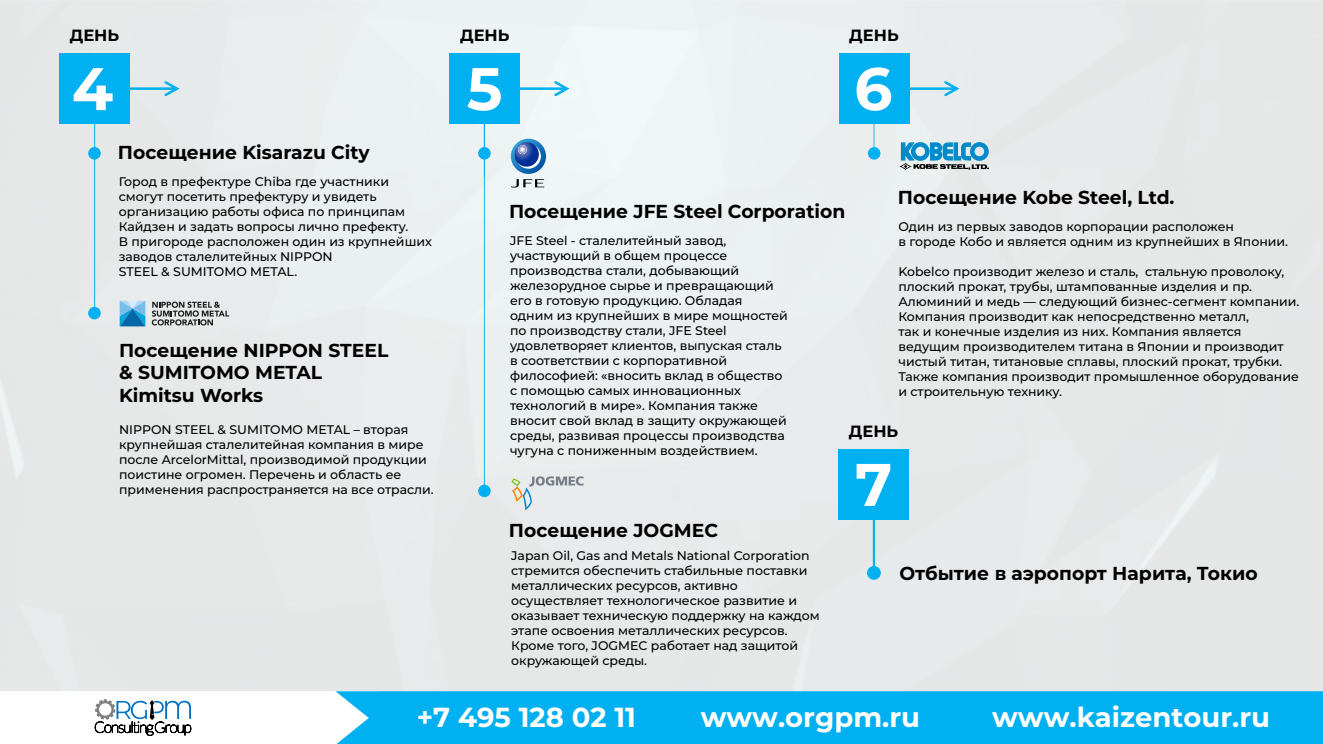
<style>
.page{position:relative;width:1323px;height:744px;background:#fff}
.page>*{position:absolute;margin:0;border:0;box-sizing:border-box;transform-origin:0 0}
.t1{font:700 60px "Montserrat";color:#fff}
.t2{font:700 27.5px "Montserrat";color:#fff}
.t3{font:700 18.75px/22.5px "Montserrat";color:#000}
.t4{font:700 16.25px "Montserrat";color:#000}
.t5{font:500 12.5px/15px "Montserrat";color:#000}
</style>
<div class="page">
<div style="left:0;top:0;width:1322px;height:744px;background:#e7eaea"></div>
<div style="left:59px;top:53px;width:71px;height:71px;background:#00b0f0"></div>
<div style="left:449px;top:53px;width:71px;height:71px;background:#00b0f0"></div>
<div style="left:839px;top:53px;width:70px;height:71px;background:#00b0f0"></div>
<div style="left:88px;top:307px;width:13px;height:12px;background:#00b0f0;border-radius:50%"></div>
<svg style="left:868px;top:124px;width:12px;height:36px"></svg>
<svg style="left:130px;top:81px;width:49px;height:15px"></svg>
<svg style="left:520px;top:81px;width:49px;height:15px"></svg>
<svg style="left:909px;top:81px;width:50px;height:15px"></svg>
<svg style="left:88px;top:124px;width:13px;height:189px"></svg>
<svg style="left:478px;top:124px;width:12px;height:373px"></svg>
<div style="left:838px;top:449px;width:71px;height:71px;background:#00b0f0"></div>
<svg style="left:867px;top:520px;width:14px;height:60px"></svg>
<div style="left:0;top:691px;width:378px;height:53px;background:#fff"></div>
<div style="left:335px;top:691px;width:987px;height:53px;background:#00b0f0"></div>
<svg style="left:120px;top:301px;width:25px;height:25px"></svg>
<svg style="left:152px;top:302px;width:77px;height:23px"></svg>
<svg style="left:94px;top:699px;width:97px;height:37px"></svg>
<svg style="left:511px;top:476px;width:72px;height:34px"></svg>
<svg style="left:899px;top:142px;width:90px;height:28px"></svg>
<img style="left:511px;top:139px;width:35px;height:35px;border-radius:18px">
<svg style="left:511px;top:179px;width:33px;height:9px"></svg>
<svg style="left:516px;top:144px;width:25px;height:25px"></svg>
<img style="left:514px;top:142px;width:25px;height:25px;border-radius:12px">
<h3 class="t4" style="left:70px;top:23px;width:51px">ДЕНЬ</h3>
<h3 class="t4" style="left:460px;top:23px;width:51px">ДЕНЬ</h3>
<h3 class="t4" style="left:849px;top:23px;width:51px">ДЕНЬ</h3>
<h1 class="t1" style="left:72px;top:46px;width:43px">4</h1>
<h1 class="t1" style="left:467px;top:46px;width:37px">5</h1>
<h1 class="t1" style="left:854px;top:46px;width:40px">6</h1>
<h3 class="t3" style="left:118px;top:140px;width:253px">Посещение Kisarazu City</h3>
<p class="t5" style="left:119px;top:173px;width:314px">Город в префектуре Chiba где участники смогут посетить префектуру и увидеть организацию работы офиса по принципам Кайдзен и задать вопросы лично префекту.<br>В пригороде расположен один из крупнейших заводов сталелитейных NIPPON<br>STEEL &amp; SUMITOMO METAL.</p>
<h3 class="t3" style="left:119px;top:338px;width:271px">Посещение NIPPON STEEL &amp; SUMITOMO METAL<br>Kimitsu Works</h3>
<p class="t5" style="left:119px;top:421px;width:316px">NIPPON STEEL &amp; SUMITOMO METAL – вторая крупнейшая сталелитейная компания в мире после ArcelorMittal, производимой продукции поистине огромен. Перечень и область ее применения распространяется на все отрасли.</p>
<h3 class="t3" style="left:898px;top:185px;width:278px">Посещение Kobe Steel, Ltd.</h3>
<p class="t5" style="left:898px;top:218px;width:391px">Один из первых заводов корпорации расположен<br>в городе Кобо и является одним из крупнейших в Японии.</p>
<p class="t5" style="left:898px;top:263px;width:402px">Kobelco производит железо и сталь, стальную проволоку, плоский прокат, трубы, штампованные изделия и пр.<br>Алюминий и медь — следующий бизнес-сегмент компании.<br>Компания производит как непосредственно металл,<br>так и конечные изделия из них. Компания является ведущим производителем титана в Японии и производит чистый титан, титановые сплавы, плоский прокат, трубки.<br>Также компания производит промышленное оборудование и строительную технику.</p>
<h3 class="t3" style="left:509px;top:199px;width:338px">Посещение JFE Steel Corporation</h3>
<p class="t5" style="left:510px;top:232px;width:279px">JFE Steel - сталелитейный завод, участвующий в общем процессе производства стали, добывающий железорудное сырье и превращающий его в готовую продукцию. Обладая одним из крупнейших в мире мощностей по производству стали, JFE Steel удовлетворяет клиентов, выпуская сталь в соответствии с корпоративной философией: «вносить вклад в общество с помощью самых инновационных технологий в мире». Компания также вносит свой вклад в защиту окружающей среды, развивая процессы производства чугуна с пониженным воздействием.</p>
<h3 class="t4" style="left:849px;top:419px;width:51px">ДЕНЬ</h3>
<h3 class="t3" style="left:509px;top:517px;width:211px">Посещение JOGMEC</h3>
<p class="t5" style="left:511px;top:548px;width:310px">Japan Oil, Gas and Metals National Corporation стремится обеспечить стабильные поставки металлических ресурсов, активно осуществляет технологическое развитие и оказывает техническую поддержку на каждом этапе освоения металлических ресурсов.<br>Кроме того, JOGMEC работает над защитой окружающей среды.</p>
<h1 class="t1" style="left:855px;top:441px;width:39px">7</h1>
<h3 class="t3" style="left:899px;top:561px;width:360px">Отбытие в аэропорт Нарита, Токио</h3>
<h2 class="t2" style="left:417px;top:697px;width:221px">+7 495 128 02 11</h2>
<h2 class="t2" style="left:700px;top:697px;width:221px">www.orgpm.ru</h2>
<h2 class="t2" style="left:992px;top:697px;width:279px">www.kaizentour.ru</h2>
</div>
